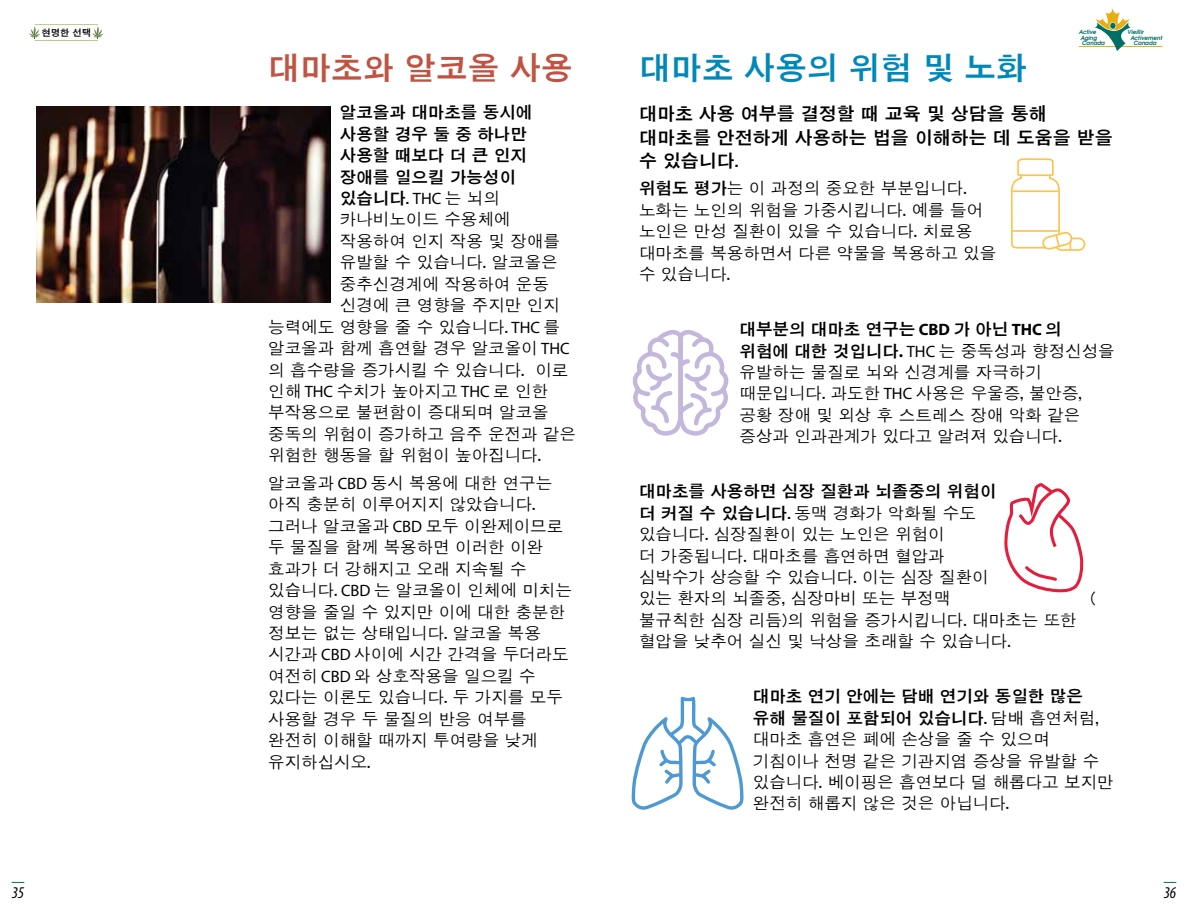
<style>
.page{position:relative;width:1188px;height:918px;background:#fff}
.page>*{position:absolute;margin:0;border:0;box-sizing:border-box;transform-origin:0 0}
.t1{font:31.5px "DFK Gothic Std W7";color:#0088b8}
.t2{font:31.5px "DFK Gothic Std W7";color:#c05341}
.t3{font:18px/23.4px "DFK Gothic Std W7";color:#000}
.t4{font:16.5px/21.5px "DFK Gothic Std W5";color:#000}
.t5{font:16.5px/21.5px "DFK Gothic Std W7";color:#000}
.t6{font:italic condensed 16.5px "Myriad Pro";color:#000}
.t7{font:9.3px "DFK Gothic Std W7";color:#000}
.t8{font:italic 600 5.7px/5.7px "Avant Garde";color:#007066}
.s1{font-family:"Myriad Pro"}
.s2{font-family:"DFK Gothic Std W5"}
.s3{font-family:"DFK Gothic Std W7"}
.s4{font-family:"Myriad Pro";font-weight:700}
</style>
<div class="page">
<svg style="left:12px;top:882px;width:12px;height:1px"></svg>
<svg style="left:1164px;top:882px;width:12px;height:1px"></svg>
<hr style="left:1079px;top:46px;width:83px;height:1px;background:#e8ae10">
<svg style="left:1094px;top:8px;width:37px;height:43px"></svg>
<svg style="left:29px;top:26px;width:12px;height:13px"></svg>
<svg style="left:92px;top:26px;width:12px;height:13px"></svg>
<hr style="left:35px;top:40px;width:63px;height:1px;background:#baca90">
<hr style="left:35px;top:24px;width:63px;height:1px;background:#baca90">
<div style="left:1055px;top:238px;width:30px;height:13px;border:2px solid #fec34e;border-radius:6px"></div>
<svg style="left:1010px;top:158px;width:64px;height:93px"></svg>
<svg style="left:632px;top:330px;width:97px;height:106px"></svg>
<svg style="left:1004px;top:483px;width:80px;height:110px"></svg>
<svg style="left:631px;top:696px;width:113px;height:114px"></svg>
<img style="left:36px;top:106px;width:295px;height:197px">
<p class="t7" style="left:42px;top:27px;width:51px">현명한 선택</p>
<h1 class="t2" style="left:268px;top:50px;width:306px">대마초와 알코올 사용</h1>
<p class="t5" style="left:340px;top:101px;width:194px">알코올과 대마초를 동시에 사용할 경우 둘 중 하나만 사용할 때보다 더 큰 인지 장애를 일으킬 가능성이 있습니다. <span class="s1">THC</span> <span class="s2">는 뇌의</span></p>
<p class="t4" style="left:340px;top:208px;width:172px">카나비노이드 수용체에</p>
<p class="t4" style="left:340px;top:230px;width:221px">작용하여 인지 작용 및 장애를</p>
<p class="t4" style="left:340px;top:251px;width:219px">유발할 수 있습니다. 알코올은</p>
<p class="t4" style="left:340px;top:273px;width:210px">중추신경계에 작용하여 운동</p>
<p class="t4" style="left:340px;top:294px;width:221px">신경에 큰 영향을 주지만 인지</p>
<p class="t4" style="left:268px;top:316px;width:293px">능력에도 영향을 줄 수 있습니다. <span class="s1">THC</span> 를</p>
<p class="t4" style="left:268px;top:337px;width:303px">알코올과 함께 흡연할 경우 알코올이 <span class="s1">THC</span></p>
<p class="t4" style="left:268px;top:359px;width:302px">의 흡수량을 증가시킬 수 있습니다. 이로</p>
<p class="t4" style="left:268px;top:380px;width:282px">인해 <span class="s1">THC</span> 수치가 높아지고 <span class="s1">THC</span> 로 인한</p>
<p class="t4" style="left:268px;top:402px;width:282px">부작용으로 불편함이 증대되며 알코올</p>
<p class="t4" style="left:268px;top:423px;width:309px">중독의 위험이 증가하고 음주 운전과 같은</p>
<p class="t4" style="left:268px;top:444px;width:274px">위험한 행동을 할 위험이 높아집니다.</p>
<p class="t4" style="left:268px;top:472px;width:305px">알코올과 <span class="s1">CBD</span> 동시 복용에 대한 연구는 아직 충분히 이루어지지 않았습니다. 그러나 알코올과 <span class="s1">CBD</span> 모두 이완제이므로 두 물질을 함께 복용하면 이러한 이완 효과가 더 강해지고 오래 지속될 수 있습니다. <span class="s1">CBD</span> 는 알코올이 인체에 미치는 영향을 줄일 수 있지만 이에 대한 충분한 정보는 없는 상태입니다. 알코올 복용 시간과 <span class="s1">CBD</span> 사이에 시간 간격을 두더라도 여전히 <span class="s1">CBD</span> 와 상호작용을 일으킬 수 있다는 이론도 있습니다. 두 가지를 모두 사용할 경우 두 물질의 반응 여부를 완전히 이해할 때까지 투여량을 낮게 유지하십시오.</p>
<p class="t8" style="left:1079px;top:29px;width:27px">Active<br>Aging<br>Canada</p>
<p class="t8" style="left:1127px;top:29px;width:18px">Vieillir</p>
<p class="t8" style="left:1130px;top:35px;width:33px">Activement</p>
<p class="t8" style="left:1134px;top:40px;width:24px">Canada</p>
<h1 class="t1" style="left:639px;top:50px;width:390px">대마초 사용의 위험 및 노화</h1>
<p class="t3" style="left:639px;top:102px;width:475px">대마초 사용 여부를 결정할 때 교육 및 상담을 통해 대마초를 안전하게 사용하는 법을 이해하는 데 도움을 받을 수 있습니다.</p>
<p class="t4" style="left:639px;top:177px;width:359px"><span class="s3">위험도 평가</span>는 이 과정의 중요한 부분입니다. 노화는 노인의 위험을 가중시킵니다. 예를 들어 노인은 만성 질환이 있을 수 있습니다. 치료용 대마초를 복용하면서 다른 약물을 복용하고 있을 수 있습니다.</p>
<p class="t5" style="left:740px;top:318px;width:324px">대부분의 대마초 연구는 <span class="s4">CBD</span> 가 아닌 <span class="s4">THC</span> 의</p>
<p class="t4" style="left:740px;top:340px;width:377px"><span class="s3">위험에 대한 것입니다</span><span class="s4">.</span> <span class="s1">THC</span> 는 중독성과 향정신성을 유발하는 물질로 뇌와 신경계를 자극하기 때문입니다. 과도한 <span class="s1">THC</span> 사용은 우울증, 불안증, 공황 장애 및 외상 후 스트레스 장애 악화 같은 증상과 인과관계가 있다고 알려져 있습니다.</p>
<p class="t5" style="left:639px;top:480px;width:359px">대마초를 사용하면 심장 질환과 뇌졸중의 위험이</p>
<p class="t4" style="left:639px;top:502px;width:351px"><span class="s3">더 커질 수 있습니다.</span> 동맥 경화가 악화될 수도 있습니다. 심장질환이 있는 노인은 위험이<br>더 가중됩니다. 대마초를 흡연하면 혈압과 심박수가 상승할 수 있습니다. 이는 심장 질환이 있는 환자의 뇌졸중, 심장마비 또는 부정맥</p>
<p class="t4" style="left:1091px;top:588px;width:7px">(</p>
<p class="t4" style="left:639px;top:609px;width:439px">불규칙한 심장 리듬)의 위험을 증가시킵니다. 대마초는 또한 혈압을 낮추어 실신 및 낙상을 초래할 수 있습니다.</p>
<p class="t5" style="left:753px;top:685px;width:347px">대마초 연기 안에는 담배 연기와 동일한 많은 유해 물질이 포함되어 있습니다. <span class="s2">담배 흡연처럼,</span></p>
<p class="t4" style="left:753px;top:728px;width:362px">대마초 흡연은 폐에 손상을 줄 수 있으며 기침이나 천명 같은 기관지염 증상을 유발할 수 있습니다. 베이핑은 흡연보다 덜 해롭다고 보지만 완전히 해롭지 않은 것은 아닙니다.</p>
<p class="t6" style="left:12px;top:883px;width:14px">35</p>
<p class="t6" style="left:1164px;top:883px;width:14px">36</p>
</div>
